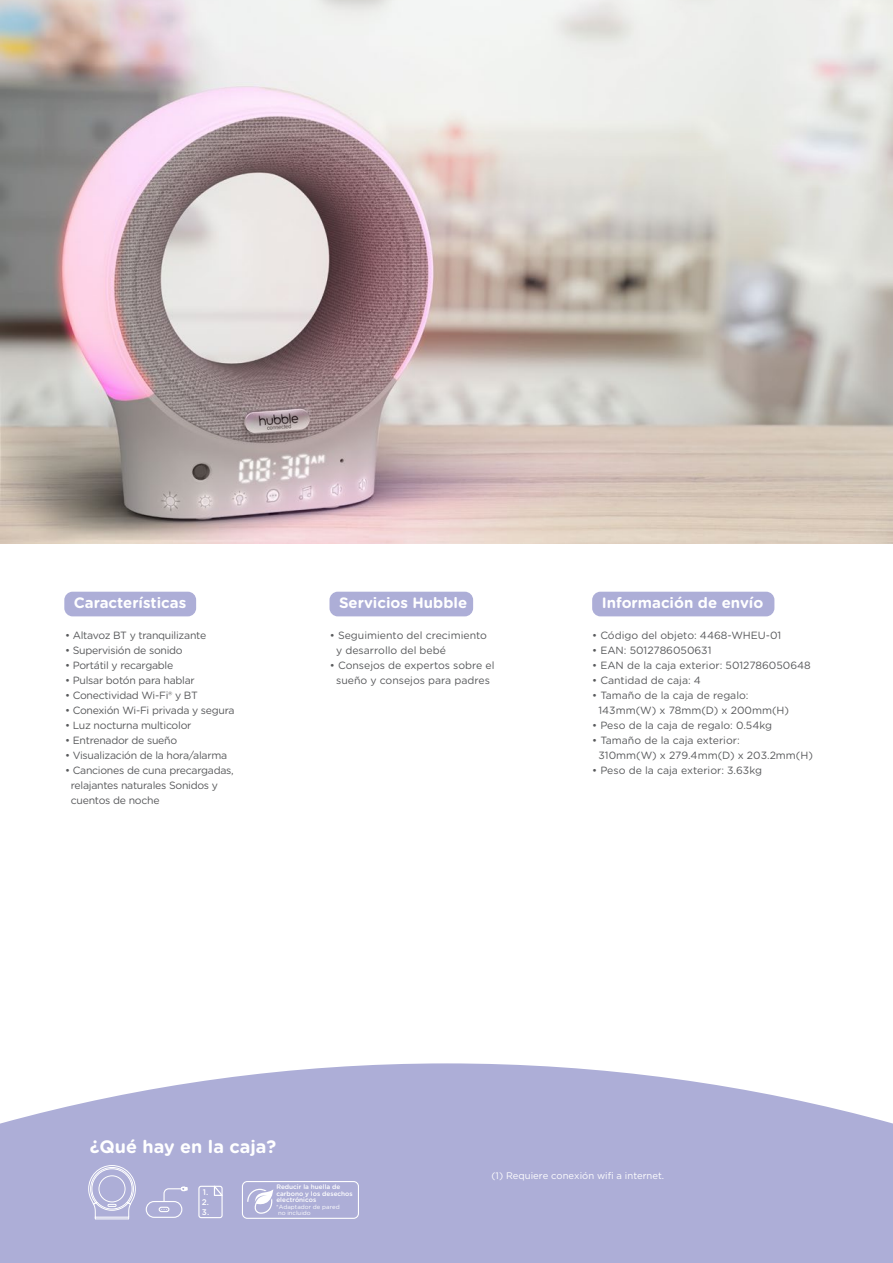
<style>
.page{position:relative;width:893px;height:1263px;background:#fff}
.page>*{position:absolute;margin:0;border:0;box-sizing:border-box;transform-origin:0 0}
.t1{font:700 18px "Gotham Rounded";color:#fff}
.t2{font:700 15px "Gotham Rounded";color:#fff}
.t3{font:10.5px/15px "Gotham Rounded";color:#58595b}
.t4{font:10.5px/15px "Gotham Rounded";letter-spacing:-.02em;color:#58595b}
.t5{font:9.45px "Gotham";color:#fff}
.t6{font:500 8.25px/9.9px "Gotham Rounded";color:#fff;text-align:justify}
.t7{font:500 6.45px/6.8px "Gotham Rounded";color:#fff}
.t8{font:6px/6.1px "Gotham Rounded";color:#fff}
</style>
<div class="page">
<svg style="left:0;top:1063px;width:893px;height:200px;background:#b5b6db"></svg>
<img style="left:1px;top:0;width:892px;height:543px">
<div style="left:64px;top:592px;width:132px;height:24px;background:#adaed7;border-radius:8px"></div>
<div style="left:329px;top:592px;width:144px;height:24px;background:#adaed7;border-radius:8px"></div>
<div style="left:592px;top:592px;width:182px;height:24px;background:#adaed7;border-radius:8px"></div>
<svg style="left:198px;top:1186px;width:25px;height:32px"></svg>
<div style="left:146px;top:1201px;width:36px;height:17px;border:1px solid #fff;border-radius:8px"></div>
<div style="left:159px;top:1207px;width:10px;height:5px;border:1px solid #fff;border-radius:2px"></div>
<svg style="left:163px;top:1186px;width:25px;height:16px"></svg>
<svg style="left:88px;top:1165px;width:48px;height:55px;background:#bebfdf"></svg>
<svg style="left:242px;top:1181px;width:117px;height:38px;background:#b7b8db"></svg>
<h2 class="t2" style="left:74px;top:592px;width:114px">Características</h2>
<h2 class="t2" style="left:339px;top:592px;width:130px">Servicios Hubble</h2>
<h2 class="t2" style="left:602px;top:592px;width:163px">Información de envío</h2>
<p class="t3" style="left:592px;top:628px;width:191px">• Código del objeto: 4468-WHEU-01</p>
<p class="t3" style="left:592px;top:643px;width:121px">• EAN: 5012786050631</p>
<p class="t3" style="left:592px;top:658px;width:220px">• EAN de la caja exterior: 5012786050648</p>
<p class="t3" style="left:592px;top:673px;width:110px">• Cantidad de caja: 4</p>
<p class="t3" style="left:598px;top:688px;width:192px;text-indent:-6px">• Tamaño de la caja de regalo:<br>143mm(W) x 78mm(D) x 200mm(H)</p>
<p class="t3" style="left:592px;top:718px;width:181px">• Peso de la caja de regalo: 0.54kg</p>
<p class="t3" style="left:598px;top:733px;width:216px;text-indent:-6px">• Tamaño de la caja exterior:<br>310mm(W) x 279.4mm(D) x 203.2mm(H)</p>
<p class="t3" style="left:592px;top:763px;width:171px">• Peso de la caja exterior: 3.63kg</p>
<p class="t4" style="left:65px;top:628px;width:143px">• Altavoz BT y tranquilizante</p>
<p class="t4" style="left:65px;top:643px;width:119px">• Supervisión de sonido</p>
<p class="t4" style="left:65px;top:658px;width:110px">• Portátil y recargable</p>
<p class="t4" style="left:65px;top:673px;width:131px">• Pulsar botón para hablar</p>
<p class="t4" style="left:65px;top:688px;width:134px">• Conectividad Wi-Fi® y BT</p>
<p class="t4" style="left:65px;top:703px;width:171px">• Conexión Wi-Fi privada y segura</p>
<p class="t4" style="left:65px;top:718px;width:128px">• Luz nocturna multicolor</p>
<p class="t4" style="left:65px;top:733px;width:114px">• Entrenador de sueño</p>
<p class="t4" style="left:65px;top:748px;width:164px">• Visualización de la hora/alarma</p>
<p class="t4" style="left:71px;top:763px;width:164px;text-indent:-6px">• Canciones de cuna precargadas, relajantes naturales Sonidos y cuentos de noche</p>
<p class="t3" style="left:336px;top:628px;width:152px;text-indent:-6px">• Seguimiento del crecimiento y desarrollo del bebé</p>
<p class="t3" style="left:330px;top:658px;width:166px;text-align:center">• Consejos de expertos sobre el sueño y consejos para padres</p>
<h1 class="t1" style="left:90px;top:1133px;width:188px">¿Qué hay en la caja?</h1>
<p class="t6" style="left:202px;top:1187px;width:9px">1.<br>2.<br>3.</p>
<p class="t7" style="left:276px;top:1183px;width:78px">Reducir la huella de carbono y los desechos electrónicos</p>
<p class="t8" style="left:276px;top:1203px;width:65px">*Adaptador de pared no incluido</p>
<p class="t5" style="left:491px;top:1169px;width:174px">(1) Requiere conexión wifi a internet.</p>
</div>
